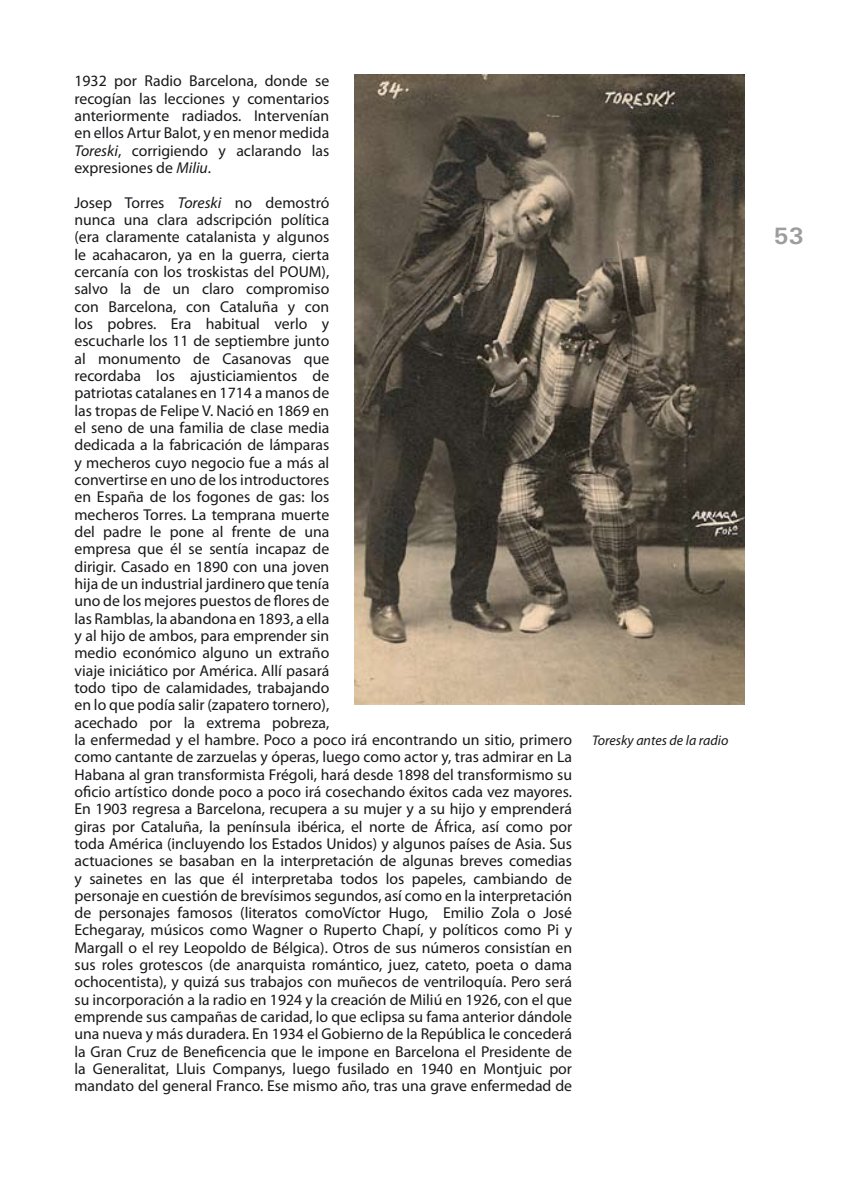
<style>
.page{position:relative;width:844px;height:1191px;background:#fff}
.page>*{position:absolute;margin:0;border:0;box-sizing:border-box;transform-origin:0 0}
.t1{font:24.5px "U65";color:#9c9d9f}
.t2{font:15.75px/17.3px "Myriad Pro";color:#1a171b;text-align:justify}
.pies{font:italic 14px "Myriad Pro";color:#1a171b}
.s1{font-style:italic}
</style>
<div class="page">
<img style="left:354px;top:74px;width:390px;height:630px">
<p class="t2" style="left:74px;top:72px;width:256px">1932 por Radio Barcelona, donde se recogían las lecciones y comentarios anteriormente radiados. Intervenían en ellos Artur Balot, y en menor medida <span class="s1">Toreski</span>, corrigiendo y aclarando las expresiones de <span class="s1">Miliu</span>.</p>
<p class="t2" style="left:74px;top:193px;width:499px;text-align:left">Josep Torres <span class="s1">Toreski</span> no demostró<br>nunca una clara adscripción política<br>(era claramente catalanista y algunos<br>le acahacaron, ya en la guerra, cierta<br>cercanía con los troskistas del POUM),<br>salvo la de un claro compromiso<br>con Barcelona, con Cataluña y con<br>los pobres. Era habitual verlo y<br>escucharle los 11 de septiembre junto<br>al monumento de Casanovas que<br>recordaba los ajusticiamientos de<br>patriotas catalanes en 1714 a manos de<br>las tropas de Felipe V. Nació en 1869 en<br>el seno de una familia de clase media<br>dedicada a la fabricación de lámparas<br>y mecheros cuyo negocio fue a más al<br>convertirse en uno de los introductores<br>en España de los fogones de gas: los<br>mecheros Torres. La temprana muerte<br>del padre le pone al frente de una<br>empresa que él se sentía incapaz de<br>dirigir. Casado en 1890 con una joven<br>hija de un industrial jardinero que tenía<br>uno de los mejores puestos de flores de<br>las Ramblas, la abandona en 1893, a ella<br>y al hijo de ambos, para emprender sin<br>medio económico alguno un extraño<br>viaje iniciático por América. Allí pasará<br>todo tipo de calamidades, trabajando<br>en lo que podía salir (zapatero tornero),<br>acechado por la extrema pobreza,<br>la enfermedad y el hambre. Poco a poco irá encontrando un sitio, primero como cantante de zarzuelas y óperas, luego como actor y, tras admirar en La Habana al gran transformista Frégoli, hará desde 1898 del transformismo su oficio artístico donde poco a poco irá cosechando éxitos cada vez mayores.<br>En 1903 regresa a Barcelona, recupera a su mujer y a su hijo y emprenderá giras por Cataluña, la península ibérica, el norte de África, así como por toda América (incluyendo los Estados Unidos) y algunos países de Asia. Sus actuaciones se basaban en la interpretación de algunas breves comedias y sainetes en las que él interpretaba todos los papeles, cambiando de personaje en cuestión de brevísimos segundos, así como en la interpretación de personajes famosos (literatos comoVíctor Hugo, Emilio Zola o José Echegaray, músicos como Wagner o Ruperto Chapí, y políticos como Pi y Margall o el rey Leopoldo de Bélgica). Otros de sus números consistían en sus roles grotescos (de anarquista romántico, juez, cateto, poeta o dama ochocentista), y quizá sus trabajos con muñecos de ventriloquía. Pero será su incorporación a la radio en 1924 y la creación de Miliú en 1926, con el que emprende sus campañas de caridad, lo que eclipsa su fama anterior dándole una nueva y más duradera. En 1934 el Gobierno de la República le concederá la Gran Cruz de Beneficencia que le impone en Barcelona el Presidente de la Generalitat, Lluis Companys, luego fusilado en 1940 en Montjuic por mandato del general Franco. Ese mismo año, tras una grave enfermedad de</p>
<p class="pies" style="left:592px;top:732px;width:138px">Toresky antes de la radio</p>
<h1 class="t1" style="left:773px;top:219px;width:32px">53</h1>
</div>
